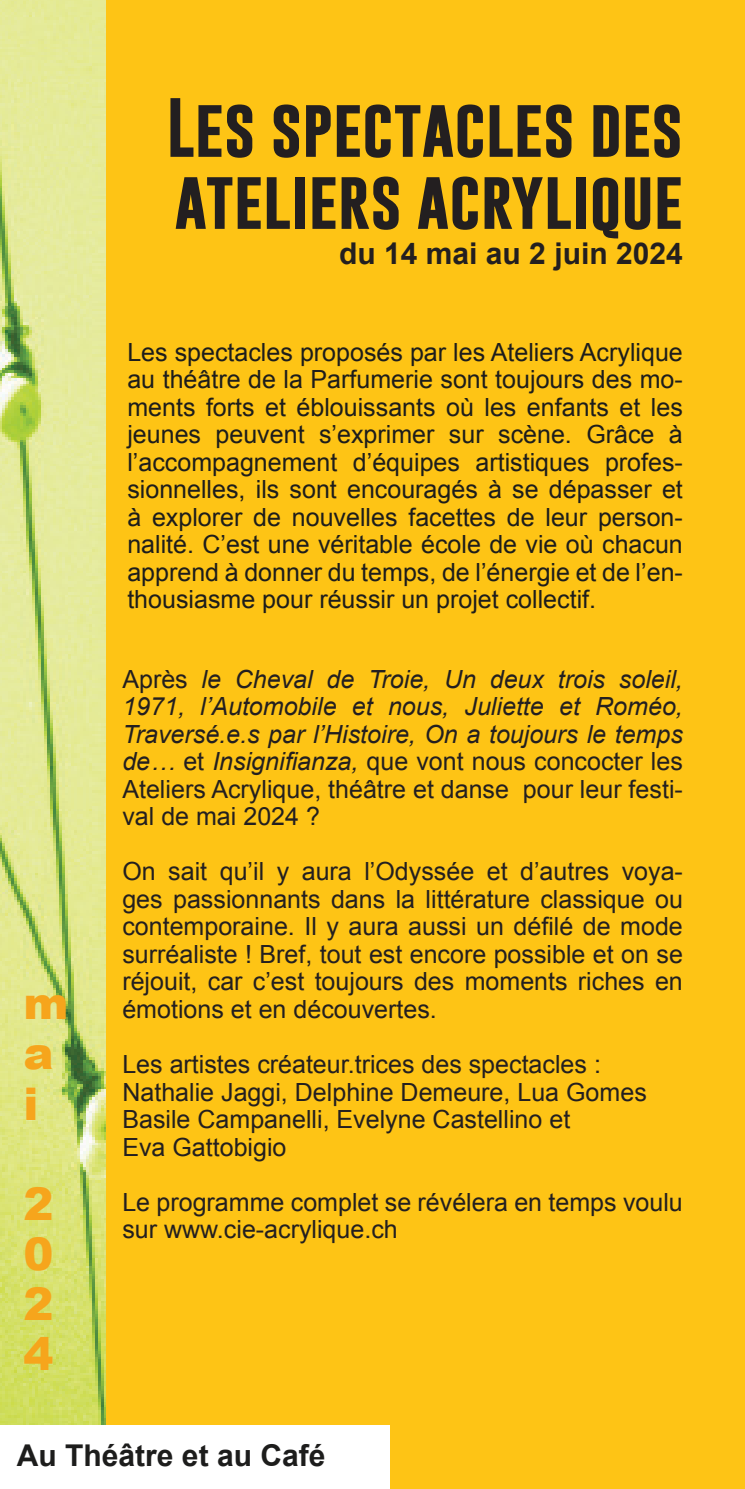
<style>
.page{position:relative;width:745px;height:1489px;background:#fff}
.page>*{position:absolute;margin:0;border:0;box-sizing:border-box;transform-origin:0 0}
.t1{font:700 60px/72px "Gobold";color:#231f20}
.t2{font:900 45px/50px "Arial";color:#f6a51c}
.t3{font:700 30px "Arial";color:#231f20}
.t4{font:700 30px "Arial";color:#1d1d1c}
.t5{font:25px/27.5px "Arial";color:#231f20}
.t6{font:25px/27.5px "Arial";color:#1d1d1c;text-align:justify}
.t7{font:italic 25px/27.5px "Arial";color:#231f20;text-align:justify}
.s1{font-style:normal}
</style>
<div class="page">
<img style="left:0;top:0;width:106px;height:1425px">
<div style="left:106px;top:0;width:638px;height:1488px;background:#fec415"></div>
<div style="left:0;top:1425px;width:389px;height:63px;background:#fff"></div>
<h1 class="t1" style="left:166px;top:92px;width:517px">Les spectacles des ateliers acrylique</h1>
<p class="t3" style="left:339px;top:234px;width:345px">du 14 mai au 2 juin 2024</p>
<h2 class="t2" style="left:23px;top:976px;width:46px">m a i</h2>
<h2 class="t2" style="left:23px;top:1176px;width:32px;text-align:justify">2<br>0<br>2<br>4</h2>
<p class="t6" style="left:127px;top:338px;width:556px">Les spectacles proposés par les Ateliers Acrylique au théâtre de la Parfumerie sont toujours des mo&shy;ments forts et éblouissants où les enfants et les jeunes peuvent s’exprimer sur scène. Grâce à l’accompagnement d’équipes artistiques profes&shy;sionnelles, ils sont encouragés à se dépasser et à explorer de nouvelles facettes de leur person&shy;nalité. C’est une véritable école de vie où chacun apprend à donner du temps, de l’énergie et de l’en&shy;thousiasme pour réussir un projet collectif.</p>
<p class="t7" style="left:122px;top:665px;width:561px"><span class="s1">Après</span> le Cheval de Troie, Un deux trois soleil, 1971, l’Automobile et nous, Juliette et Roméo, Traversé.e.s par l’Histoire, On a toujours le temps de… <span class="s1">et</span> Insignifianza, <span class="s1">que vont nous concocter les Ateliers Acrylique, théâtre et danse pour leur festi&shy;val de mai 2024 ?</span></p>
<p class="t5" style="left:122px;top:858px;width:561px;text-align:justify">On sait qu’il y aura l’Odyssée et d’autres voya&shy;ges passionnants dans la littérature classique ou contemporaine. Il y aura aussi un défilé de mode surréaliste ! Bref, tout est encore possible et on se réjouit, car c’est toujours des moments riches en émotions et en découvertes.</p>
<p class="t5" style="left:122px;top:1050px;width:525px">Les artistes créateur.trices des spectacles :<br>Nathalie Jaggi, Delphine Demeure, Lua Gomes Basile Campanelli, Evelyne Castellino et<br>Eva Gattobigio</p>
<p class="t5" style="left:122px;top:1188px;width:561px">Le programme complet se révélera en temps voulu sur www.cie-acrylique.ch</p>
<p class="t4" style="left:17px;top:1435px;width:310px">Au Théâtre et au Café</p>
</div>
